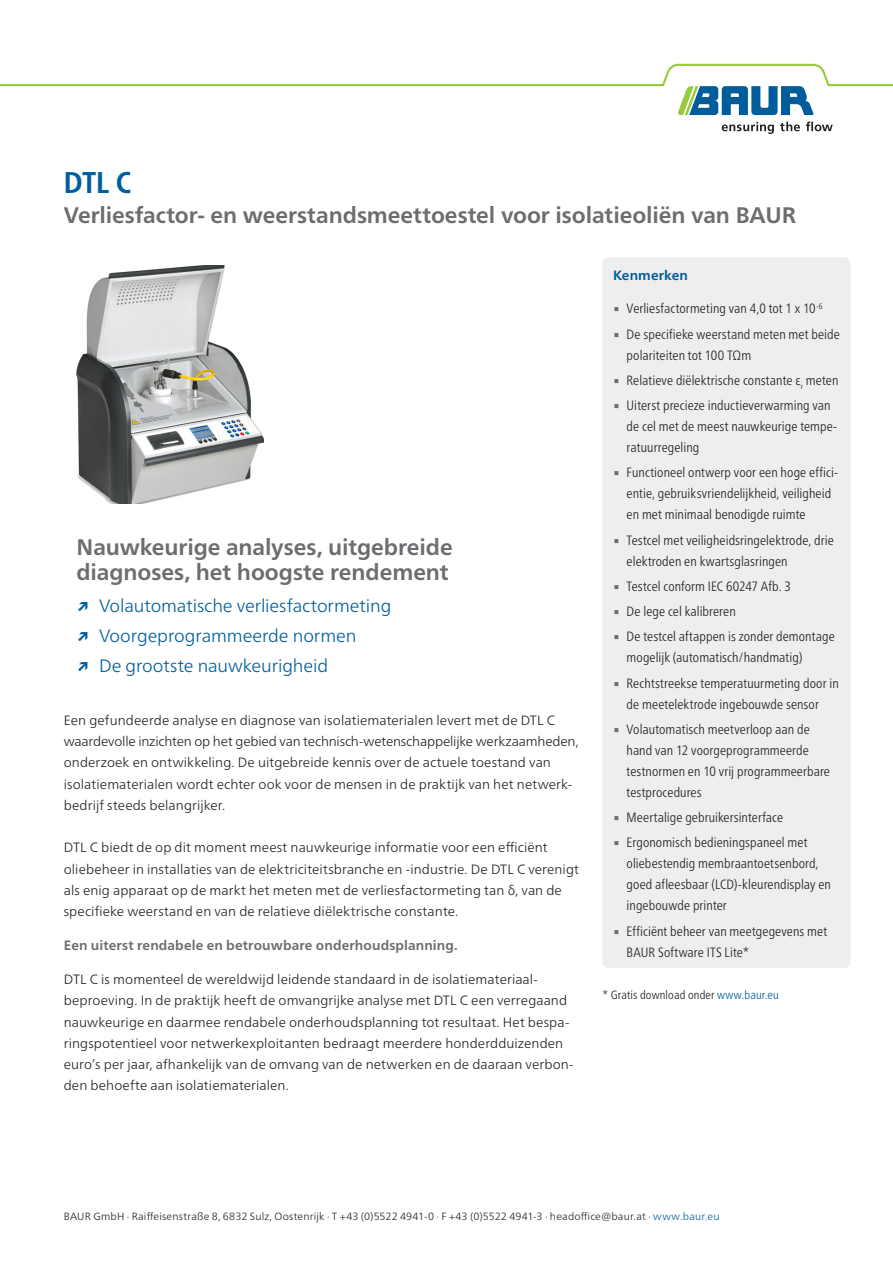
<style>
.page{position:relative;width:893px;height:1263px;background:#fff}
.page>*{position:absolute;margin:0;border:0;box-sizing:border-box;transform-origin:0 0}
.DB_-_Titel_Produktna{font:700 condensed 30px "Frutiger Neue LTW1 G";color:#005d9c}
.DB_-_Titel_Produktbe{font:700 22.5px "Frutiger Neue LTW1 G";color:#6c6d70}
.DB_-_Aufzählung_USP{font:700 22.5px/25.5px "Frutiger Neue LTW1 G";letter-spacing:-.005em;color:#6c6d70}
.t1{font:300 18px "Frutiger Neue LTW1 G";letter-spacing:-.005em;color:#005d9c}
.DB___Fließtext{font:300 13.5px/21.3px "Frutiger Neue LTW1 G";letter-spacing:.01em;color:#231f20}
.t2{font:300 condensed 13.5px/21px "Frutiger Neue LTW1 G";letter-spacing:.005em;color:#231f20}
.DB_-_Condensed_Übers{font:700 13.5px "Frutiger Neue LTW1 G";letter-spacing:.01em;color:#6c6d70}
.DB_-_Condensed_Übers-2{font:700 13.5px "Frutiger Neue LTW1 G";letter-spacing:.01em;color:#005d9c}
.Sternchen-Text{font:300 condensed 12px "Frutiger Neue LTW1 G";letter-spacing:.015em;color:#231f20}
.DB_-_Fußnote{font:300 10.5px "Frutiger Neue LTW1 G";letter-spacing:.015em;color:#231f20}
.s1{font-weight:700}
.s2{font-family:"Lucida Sans Unicode";font-weight:400;font-stretch:normal;color:#6c6d70}
.s3{color:#005d9c}
</style>
<div class="page">
<svg style="left:722px;top:122px;width:52px;height:12px"></svg>
<svg style="left:780px;top:122px;width:20px;height:9px"></svg>
<svg style="left:806px;top:122px;width:27px;height:9px"></svg>
<svg style="left:0;top:64px;width:893px;height:51px"></svg>
<div style="left:602px;top:257px;width:248px;height:711px;background:#eeeeef;border-radius:6px"></div>
<img style="left:77px;top:266px;width:187px;height:238px">
<p class="DB_-_Titel_Produktna" style="left:64px;top:160px;width:69px">DTL C</p>
<p class="DB_-_Titel_Produktbe" style="left:64px;top:199px;width:733px">Verliesfactor- en weerstandsmeettoestel voor isolatieoliën van BAUR</p>
<p class="DB_-_Aufzählung_USP" style="left:77px;top:533px;width:378px">Nauwkeurige analyses, uitgebreide diagnoses, het hoogste rendement</p>
<p class="t1" style="left:77px;top:593px;width:316px"><span class="s1">↗</span> Volautomatische verliesfactormeting</p>
<p class="t1" style="left:77px;top:623px;width:281px"><span class="s1">↗</span> Voorgeprogrammeerde normen</p>
<p class="t1" style="left:77px;top:652px;width:253px"><span class="s1">↗</span> De grootste nauwkeurigheid</p>
<p class="DB___Fließtext" style="left:64px;top:708px;width:516px">Een gefundeerde analyse en diagnose van isolatiematerialen levert met de DTL C waardevolle inzichten op het gebied van technisch-wetenschappelijke werkzaamheden, onderzoek en ontwikkeling. De uitgebreide kennis over de actuele toestand van isolatiematerialen wordt echter ook voor de mensen in de praktijk van het netwerk&shy;bedrijf steeds belangrijker.</p>
<p class="DB___Fließtext" style="left:64px;top:836px;width:517px">DTL C biedt de op dit moment meest nauwkeurige informatie voor een efficiënt oliebeheer in installaties van de elektriciteitsbranche en -industrie. De DTL C verenigt als enig apparaat op de markt het meten met de verliesfactormeting tan δ, van de specifieke weerstand en van de relatieve diëlektrische constante.</p>
<p class="DB_-_Condensed_Übers" style="left:64px;top:935px;width:396px">Een uiterst rendabele en betrouwbare onderhoudsplanning.</p>
<p class="DB___Fließtext" style="left:64px;top:968px;width:511px">DTL C is momenteel de wereldwijd leidende standaard in de isolatiemateriaal&shy;beproeving. In de praktijk heeft de omvangrijke analyse met DTL C een verregaand nauwkeurige en daarmee rendabele onderhoudsplanning tot resultaat. Het bespa&shy;ringspotentieel voor netwerkexploitanten bedraagt meerdere honderdduizenden euro’s per jaar, afhankelijk van de omvang van de netwerken en de daaraan verbon&shy;den behoefte aan isolatiematerialen.</p>
<p class="DB_-_Condensed_Übers-2" style="left:613px;top:265px;width:76px">Kenmerken</p>
<p class="t2" style="left:613px;top:297px;width:211px"><span class="s2">▪</span> Verliesfactormeting van 4,0 tot 1 x 10<sup>-6</sup></p>
<p class="t2" style="left:627px;top:322px;width:215px;text-indent:-14px"><span class="s2">▪</span> De specifieke weerstand meten met beide polariteiten tot 100 TΩm</p>
<p class="t2" style="left:613px;top:369px;width:227px"><span class="s2">▪</span> Relatieve diëlektrische constante ε<sub>r</sub> meten</p>
<p class="t2" style="left:627px;top:394px;width:212px;text-indent:-14px"><span class="s2">▪</span> Uiterst precieze inductieverwarming van de cel met de meest nauwkeurige tempe&shy;ratuurregeling</p>
<p class="t2" style="left:627px;top:461px;width:213px;text-indent:-14px"><span class="s2">▪</span> Functioneel ontwerp voor een hoge effici&shy;ëntie, gebruiksvriendelijkheid, veiligheid en met minimaal benodigde ruimte</p>
<p class="t2" style="left:627px;top:528px;width:209px;text-indent:-14px"><span class="s2">▪</span> Testcel met veiligheidsringelektrode, drie elektroden en kwartsglasringen</p>
<p class="t2" style="left:613px;top:575px;width:179px"><span class="s2">▪</span> Testcel conform IEC 60247 Afb. 3</p>
<p class="t2" style="left:613px;top:600px;width:124px"><span class="s2">▪</span> De lege cel kalibreren</p>
<p class="t2" style="left:627px;top:625px;width:210px;text-indent:-14px"><span class="s2">▪</span> De testcel aftappen is zonder demontage mogelijk (automatisch/handmatig)</p>
<p class="t2" style="left:613px;top:671px;width:227px;text-align:center"><span class="s2">▪</span> Rechtstreekse temperatuurmeting door in de meetelektrode ingebouwde sensor</p>
<p class="t2" style="left:627px;top:718px;width:205px;text-indent:-14px"><span class="s2">▪</span> Volautomatisch meetverloop aan de hand van 12 voorgeprogrammeerde testnormen en 10 vrij programmeerbare testprocedures</p>
<p class="t2" style="left:613px;top:806px;width:172px"><span class="s2">▪</span> Meertalige gebruikersinterface</p>
<p class="t2" style="left:627px;top:831px;width:206px;text-indent:-14px"><span class="s2">▪</span> Ergonomisch bedieningspaneel met oliebestendig membraantoetsenbord, goed afleesbaar (LCD)-kleurendisplay en ingebouwde printer</p>
<p class="t2" style="left:627px;top:919px;width:202px;text-indent:-14px"><span class="s2">▪</span> Efficiënt beheer van meetgegevens met<br>BAUR Software ITS Lite*</p>
<p class="Sternchen-Text" style="left:602px;top:986px;width:178px">* Gratis download onder <span class="s3">www.baur.eu</span></p>
<p class="DB_-_Fußnote" style="left:64px;top:1208px;width:657px">BAUR GmbH · Raiffeisenstraße 8, 6832 Sulz, Oostenrijk · T +43 (0)5522 4941-0 · F +43 (0)5522 4941-3 · headoffice@baur.at · <span class="s3">www.baur.eu</span></p>
</div>
